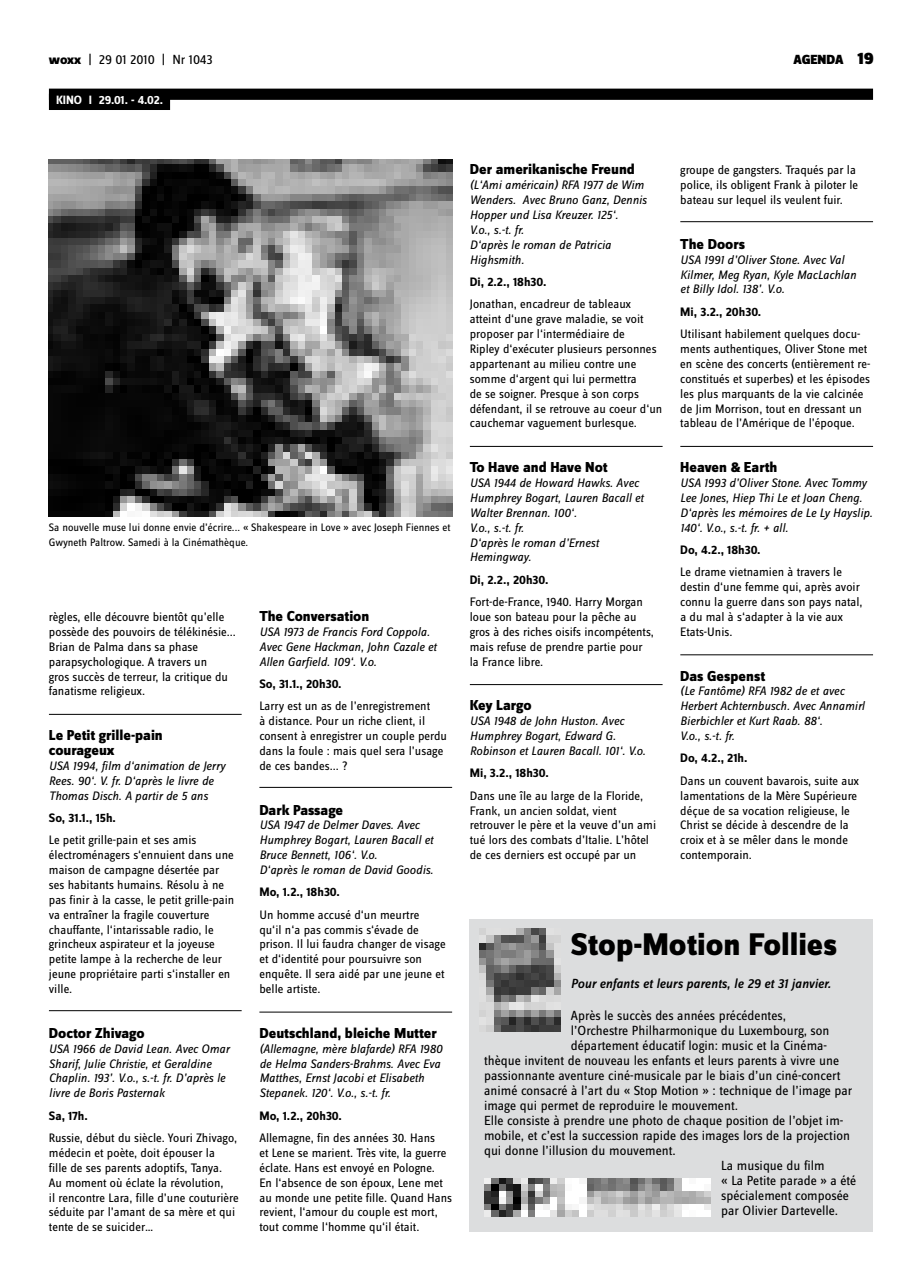
<style>
.page{position:relative;width:922px;height:1276px;background:#fff}
.page>*{position:absolute;margin:0;border:0;box-sizing:border-box;transform-origin:0 0}
.t1{font:800 32.5px "Zine Sans Dis";color:#000}
.t2{font:800 15px/14.9px "Zine Sans Dis";color:#000}
.t3{font:13.75px "Zine Sans Dis";color:#000}
.t4{font:italic 500 13.75px "Zine Sans Dis";color:#000}
.t5{font:900 13.75px "Zine Sans Dis";color:#000}
.t6{font:12.75px/14.9px "Zine Sans Dis";color:#000}
.t7{font:italic 12.75px/14.9px "Zine Sans Dis";color:#000}
.t8{font:700 12.75px "Zine Sans Dis";color:#000}
.t9{font:700 12.5px "Zine Sans Dis";letter-spacing:-.005em;color:#fff}
.t10{font:11.25px/14.9px "Zine Sans Dis";color:#000}
.s1{font-weight:800}
.s2{font-size:17.5px}
</style>
<div class="page">
<div style="left:49px;top:89px;width:823px;height:11px;background:#000"></div>
<div style="left:49px;top:94px;width:121px;height:16px;background:#000"></div>
<div style="left:469px;top:918px;width:403px;height:313px;background:#dcddde"></div>
<img style="left:479px;top:929px;width:81px;height:103px">
<hr style="left:49px;top:714px;width:192px;height:1px;background:#000">
<hr style="left:49px;top:1010px;width:192px;height:1px;background:#000">
<hr style="left:259px;top:787px;width:193px;height:1px;background:#000">
<hr style="left:259px;top:1012px;width:193px;height:1px;background:#000">
<img style="left:484px;top:1178px;width:226px;height:38px">
<hr style="left:469px;top:446px;width:193px;height:1px;background:#000">
<hr style="left:469px;top:684px;width:193px;height:1px;background:#000">
<hr style="left:680px;top:221px;width:192px;height:1px;background:#000">
<hr style="left:680px;top:446px;width:192px;height:1px;background:#000">
<hr style="left:680px;top:654px;width:192px;height:1px;background:#000">
<img style="left:49px;top:159px;width:403px;height:358px">
<p class="t3" style="left:49px;top:53px;width:165px"><span class="s1">woxx</span> | 29 01 2010 | Nr 1043</p>
<p class="t5" style="left:793px;top:53px;width:82px">AGENDA <span class="s2">19</span></p>
<p class="t9" style="left:56px;top:93px;width:108px">KINO I 29.01. - 4.02.</p>
<p class="t10" style="left:49px;top:521px;width:403px">Sa nouvelle muse lui donne envie d’écrire... « Shakespeare in Love » avec Joseph Fiennes et<br>Gwyneth Paltrow. Samedi à la Cinémathèque.</p>
<p class="t6" style="left:49px;top:610px;width:188px">règles, elle découvre bientôt qu’elle possède des pouvoirs de télékinésie...<br>Brian de Palma dans sa phase parapsychologique. A travers un<br>gros succès de terreur, la critique du fanatisme religieux.</p>
<p class="t2" style="left:49px;top:728px;width:115px">Le Petit grille-pain courageux</p>
<p class="t7" style="left:49px;top:758px;width:178px">USA 1994, film d‘animation de Jerry<br>Rees. 90‘. V. fr. D‘après le livre de<br>Thomas Disch. A partir de 5 ans</p>
<p class="t8" style="left:49px;top:811px;width:69px">So, 31.1., 15h.</p>
<p class="t6" style="left:49px;top:833px;width:187px">Le petit grille-pain et ses amis électroménagers s‘ennuient dans une maison de campagne désertée par ses habitants humains. Résolu à ne pas finir à la casse, le petit grille-pain va entraîner la fragile couverture chauffante, l‘intarissable radio, le grincheux aspirateur et la joyeuse petite lampe à la recherche de leur jeune propriétaire parti s‘installer en ville.</p>
<p class="t2" style="left:49px;top:1026px;width:97px">Doctor Zhivago</p>
<p class="t7" style="left:49px;top:1041px;width:182px">USA 1966 de David Lean. Avec Omar Sharif, Julie Christie, et Geraldine Chaplin. 193’. V.o., s.-t. fr. D’après le livre de Boris Pasternak</p>
<p class="t8" style="left:49px;top:1108px;width:40px">Sa, 17h.</p>
<p class="t6" style="left:49px;top:1131px;width:191px">Russie, début du siècle. Youri Zhivago, médecin et poète, doit épouser la<br>fille de ses parents adoptifs, Tanya.<br>Au moment où éclate la révolution,<br>il rencontre Lara, fille d’une couturière séduite par l’amant de sa mère et qui tente de se suicider…</p>
<p class="t2" style="left:259px;top:609px;width:111px">The Conversation</p>
<p class="t7" style="left:259px;top:624px;width:179px">USA 1973 de Francis Ford Coppola.<br>Avec Gene Hackman, John Cazale et<br>Allen Garfield. 109‘. V.o.</p>
<p class="t8" style="left:259px;top:677px;width:84px">So, 31.1., 20h30.</p>
<p class="t6" style="left:259px;top:699px;width:189px">Larry est un as de l’enregistrement<br>à distance. Pour un riche client, il consent à enregistrer un couple perdu dans la foule : mais quel sera l’usage de ces bandes... ?</p>
<p class="t2" style="left:259px;top:803px;width:85px">Dark Passage</p>
<p class="t7" style="left:259px;top:818px;width:175px">USA 1947 de Delmer Daves. Avec<br>Humphrey Bogart, Lauren Bacall et<br>Bruce Bennett, 106‘. V.o.<br>D‘après le roman de David Goodis.</p>
<p class="t8" style="left:259px;top:885px;width:82px">Mo, 1.2., 18h30.</p>
<p class="t6" style="left:259px;top:908px;width:188px">Un homme accusé d‘un meurtre<br>qu‘il n‘a pas commis s‘évade de prison. Il lui faudra changer de visage et d‘identité pour poursuivre son enquête. Il sera aidé par une jeune et belle artiste.</p>
<p class="t2" style="left:259px;top:1026px;width:179px">Deutschland, bleiche Mutter</p>
<p class="t7" style="left:259px;top:1041px;width:184px">(Allemagne, mère blafarde) RFA 1980 de Helma Sanders-Brahms. Avec Eva Matthes, Ernst Jacobi et Elisabeth Stepanek. 120‘. V.o., s.-t. fr.</p>
<p class="t8" style="left:259px;top:1108px;width:84px">Mo, 1.2., 20h30.</p>
<p class="t6" style="left:259px;top:1131px;width:194px">Allemagne, fin des années 30. Hans<br>et Lene se marient. Très vite, la guerre éclate. Hans est envoyé en Pologne.<br>En l‘absence de son époux, Lene met au monde une petite fille. Quand Hans revient, l‘amour du couple est mort, tout comme l‘homme qu‘il était.</p>
<p class="t2" style="left:469px;top:163px;width:166px">Der amerikanische Freund</p>
<p class="t7" style="left:469px;top:178px;width:178px">(L‘Ami américain) RFA 1977 de Wim<br>Wenders. Avec Bruno Ganz, Dennis<br>Hopper und Lisa Kreuzer. 125‘.<br>V.o., s.-t. fr.<br>D‘après le roman de Patricia<br>Highsmith.</p>
<p class="t8" style="left:469px;top:275px;width:78px">Di, 2.2., 18h30.</p>
<p class="t6" style="left:469px;top:297px;width:194px">Jonathan, encadreur de tableaux atteint d‘une grave maladie, se voit proposer par l‘intermédiaire de<br>Ripley d‘exécuter plusieurs personnes appartenant au milieu contre une somme d‘argent qui lui permettra<br>de se soigner. Presque à son corps défendant, il se retrouve au coeur d‘un cauchemar vaguement burlesque.</p>
<p class="t2" style="left:469px;top:460px;width:139px">To Have and Have Not</p>
<p class="t7" style="left:469px;top:475px;width:175px">USA 1944 de Howard Hawks. Avec<br>Humphrey Bogart, Lauren Bacall et<br>Walter Brennan. 100‘.<br>V.o., s.-t. fr.<br>D‘après le roman d’Ernest<br>Hemingway.</p>
<p class="t8" style="left:469px;top:573px;width:80px">Di, 2.2., 20h30.</p>
<p class="t6" style="left:469px;top:595px;width:185px">Fort-de-France, 1940. Harry Morgan loue son bateau pour la pêche au gros à des riches oisifs incompétents, mais refuse de prendre partie pour la France libre.</p>
<p class="t2" style="left:469px;top:699px;width:63px">Key Largo</p>
<p class="t7" style="left:469px;top:713px;width:177px">USA 1948 de John Huston. Avec<br>Humphrey Bogart, Edward G.<br>Robinson et Lauren Bacall. 101‘. V.o.</p>
<p class="t8" style="left:469px;top:766px;width:80px">Mi, 3.2., 18h30.</p>
<p class="t6" style="left:469px;top:788px;width:188px">Dans une île au large de la Floride, Frank, un ancien soldat, vient retrouver le père et la veuve d’un ami tué lors des combats d’Italie. L’hôtel de ces derniers est occupé par un</p>
<p class="t6" style="left:680px;top:163px;width:179px">groupe de gangsters. Traqués par la police, ils obligent Frank à piloter le bateau sur lequel ils veulent fuir.</p>
<p class="t2" style="left:680px;top:237px;width:66px">The Doors</p>
<p class="t7" style="left:680px;top:252px;width:177px">USA 1991 d’Oliver Stone. Avec Val<br>Kilmer, Meg Ryan, Kyle MacLachlan et Billy Idol. 138’. V.o.</p>
<p class="t8" style="left:680px;top:305px;width:82px">Mi, 3.2., 20h30.</p>
<p class="t6" style="left:680px;top:327px;width:191px">Utilisant habilement quelques docu&shy;ments authentiques, Oliver Stone met en scène des concerts (entièrement re&shy;constitués et superbes) et les épisodes les plus marquants de la vie calcinée de Jim Morrison, tout en dressant un tableau de l’Amérique de l’époque.</p>
<p class="t2" style="left:680px;top:460px;width:99px">Heaven &amp; Earth</p>
<p class="t7" style="left:680px;top:475px;width:193px">USA 1993 d’Oliver Stone. Avec Tommy Lee Jones, Hiep Thi Le et Joan Cheng.<br>D‘après les mémoires de Le Ly Hayslip.<br>140‘. V.o., s.-t. fr. + all.</p>
<p class="t8" style="left:680px;top:543px;width:82px">Do, 4.2., 18h30.</p>
<p class="t6" style="left:680px;top:565px;width:184px">Le drame vietnamien à travers le destin d‘une femme qui, après avoir connu la guerre dans son pays natal, a du mal à s‘adapter à la vie aux<br>Etats-Unis.</p>
<p class="t2" style="left:680px;top:669px;width:86px">Das Gespenst</p>
<p class="t7" style="left:680px;top:684px;width:186px">(Le Fantôme) RFA 1982 de et avec<br>Herbert Achternbusch. Avec Annamirl<br>Bierbichler et Kurt Raab. 88‘.<br>V.o., s.-t. fr.</p>
<p class="t8" style="left:680px;top:751px;width:69px">Do, 4.2., 21h.</p>
<p class="t6" style="left:680px;top:774px;width:180px">Dans un couvent bavarois, suite aux lamentations de la Mère Supérieure déçue de sa vocation religieuse, le<br>Christ se décide à descendre de la croix et à se mêler dans le monde contemporain.</p>
<h1 class="t1" style="left:570px;top:927px;width:267px">Stop-Motion Follies</h1>
<p class="t4" style="left:570px;top:975px;width:261px">Pour enfants et leurs parents, le 29 et 31 janvier.</p>
<p class="t3" style="left:570px;top:1008px;width:216px">Après le succès des années précédentes,</p>
<p class="t3" style="left:570px;top:1023px;width:260px">l’Orchestre Philharmonique du Luxembourg, son</p>
<p class="t3" style="left:570px;top:1038px;width:258px">département éducatif login: music et la Cinéma-</p>
<p class="t3" style="left:484px;top:1053px;width:356px">thèque invitent de nouveau les enfants et leurs parents à vivre une</p>
<p class="t3" style="left:484px;top:1068px;width:358px">passionnante aventure ciné-musicale par le biais d’un ciné-concert</p>
<p class="t3" style="left:484px;top:1083px;width:370px">animé consacré à l’art du « Stop Motion » : technique de l’image par</p>
<p class="t3" style="left:484px;top:1098px;width:255px">image qui permet de reproduire le mouvement.</p>
<p class="t3" style="left:484px;top:1113px;width:361px">Elle consiste à prendre une photo de chaque position de l’objet im-</p>
<p class="t3" style="left:484px;top:1128px;width:367px">mobile, et c’est la succession rapide des images lors de la projection</p>
<p class="t3" style="left:484px;top:1143px;width:193px">qui donne l’illusion du mouvement.</p>
<p class="t3" style="left:721px;top:1158px;width:105px">La musique du film</p>
<p class="t3" style="left:721px;top:1173px;width:136px">« La Petite parade » a été</p>
<p class="t3" style="left:721px;top:1188px;width:129px">spécialement composée</p>
<p class="t3" style="left:721px;top:1203px;width:118px">par Olivier Dartevelle.</p>
</div>
